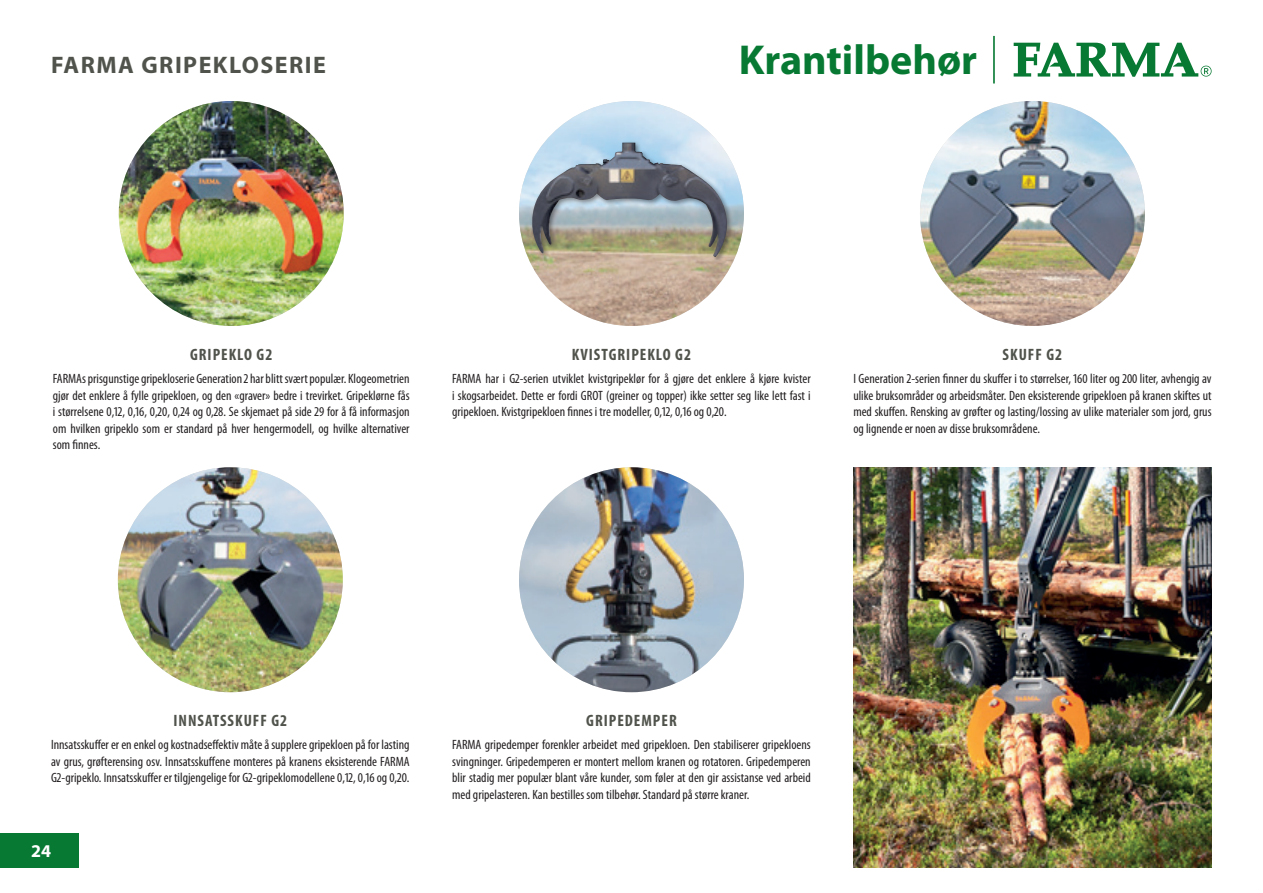
<style>
.page{position:relative;width:1263px;height:893px;background:#fff}
.page>*{position:absolute;margin:0;border:0;box-sizing:border-box;transform-origin:0 0}
.t1{font:700 42px "Myriad Pro";color:#077933}
.t2{font:700 24px "Myriad Pro";letter-spacing:.06em;color:#50534b}
.t3{font:700 18px "Myriad Pro";color:#fff}
.t4{font:700 condensed 16.5px "Myriad Pro";letter-spacing:.06em;color:#50534b}
.t5{font:condensed 13.5px/16.5px "Myriad Pro";color:#231f20;text-align:justify}
</style>
<div class="page">
<img style="left:853px;top:468px;width:359px;height:399px">
<hr style="left:993px;top:36px;width:2px;height:48px;background:#077933">
<svg style="left:1014px;top:43px;width:197px;height:34px"></svg>
<img style="left:118px;top:467px;width:225px;height:225px;border-radius:112px">
<img style="left:519px;top:467px;width:225px;height:225px;border-radius:112px">
<img style="left:119px;top:101px;width:225px;height:225px;border-radius:112px">
<img style="left:920px;top:101px;width:225px;height:225px;border-radius:112px">
<img style="left:519px;top:101px;width:225px;height:225px;border-radius:112px">
<div style="left:530px;top:141px;width:203px;height:123px;background:#231f20;opacity:.5"></div>
<img style="left:526px;top:143px;width:203px;height:114px">
<div style="left:0;top:833px;width:79px;height:35px;background:#077933"></div>
<h2 class="t2" style="left:51px;top:49px;width:276px">FARMA GRIPEKLOSERIE</h2>
<h1 class="t1" style="left:739px;top:32px;width:240px">Krantilbehør</h1>
<p class="t4" style="left:190px;top:344px;width:84px">GRIPEKLO G2</p>
<p class="t4" style="left:572px;top:344px;width:121px">KVISTGRIPEKLO G2</p>
<p class="t4" style="left:1003px;top:344px;width:61px">SKUFF G2</p>
<p class="t5" style="left:53px;top:370px;width:358px">FARMAs prisgunstige gripekloserie Generation 2 har blitt svært populær. Klogeometrien gjør det enklere å fylle gripekloen, og den «graver» bedre i trevirket. Gripeklørne fås i størrelsene 0,12, 0,16, 0,20, 0,24 og 0,28. Se skjemaet på side 29 for å få informasjon om hvilken gripeklo som er standard på hver hengermodell, og hvilke alternativer som finnes.</p>
<p class="t5" style="left:452px;top:370px;width:360px">FARMA har i G2-serien utviklet kvistgripeklør for å gjøre det enklere å kjøre kvister i skogsarbeidet. Dette er fordi GROT (greiner og topper) ikke setter seg like lett fast i gripekloen. Kvistgripekloen finnes i tre modeller, 0,12, 0,16 og 0,20.</p>
<p class="t5" style="left:853px;top:370px;width:360px">I Generation 2-serien finner du skuffer i to størrelser, 160 liter og 200 liter, avhengig av ulike bruksområder og arbeidsmåter. Den eksisterende gripekloen på kranen skiftes ut med skuffen. Rensking av grøfter og lasting/lossing av ulike materialer som jord, grus og lignende er noen av disse bruksområdene.</p>
<p class="t4" style="left:173px;top:710px;width:115px">INNSATSSKUFF G2</p>
<p class="t4" style="left:586px;top:710px;width:92px">GRIPEDEMPER</p>
<p class="t5" style="left:51px;top:737px;width:360px">Innsatsskuffer er en enkel og kostnadseffektiv måte å supplere gripekloen på for lasting av grus, grøfterensing osv. Innsatsskuffene monteres på kranens eksisterende FARMA G2-gripeklo. Innsatsskuffer er tilgjengelige for G2-gripeklomodellene 0,12, 0,16 og 0,20.</p>
<p class="t5" style="left:452px;top:737px;width:360px">FARMA gripedemper forenkler arbeidet med gripekloen. Den stabiliserer gripekloens svingninger. Gripedemperen er montert mellom kranen og rotatoren. Gripedemperen blir stadig mer populær blant våre kunder, som føler at den gir assistanse ved arbeid med gripelasteren. Kan bestilles som tilbehør. Standard på større kraner.</p>
<h3 class="t3" style="left:31px;top:839px;width:21px">24</h3>
</div>
